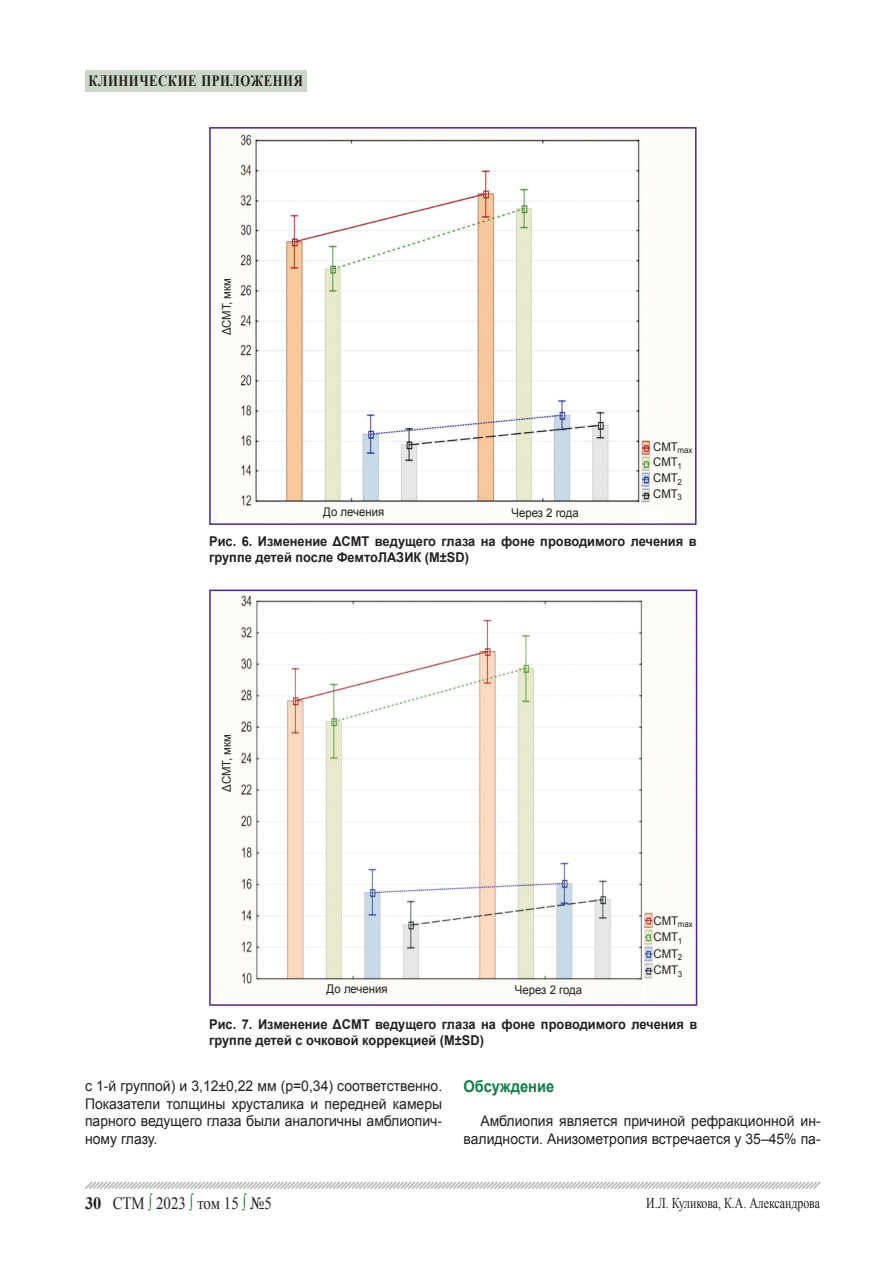
<style>
.page{position:relative;width:893px;height:1276px;background:#fff}
.page>*{position:absolute;margin:0;border:0;box-sizing:border-box;transform-origin:0 0}
.t1{font:17.4px "Times New Roman";color:#231f20;scale:.86 1}
.t2{font:700 16.2px "Arial";color:#127c43;scale:.9 1}
.t3{font:700 15.75px "Times New Roman";letter-spacing:.04em;color:#231f20;scale:.81 1}
.t4{font:15px "Times New Roman";color:#231f20;scale:.79 1}
.t5{font:14.7px/17.7px "Arial";color:#231f20;text-align:justify;scale:.95 1}
.t6{font:700 13.5px/16.2px "Arial";color:#231f20;scale:.95 1}
.t7{font:12px/15.8px "Arial";letter-spacing:-.01em;color:#231f20;scale:.95 1}
.s1{font-weight:700}
.s2{color:#127c43}
</style>
<div class="page">
<svg style="left:85px;top:1181px;width:736px;height:8px"></svg>
<div style="left:85px;top:70px;width:221px;height:21px;background:#cbd8c9"></div>
<img style="left:239px;top:133px;width:412px;height:387px">
<div style="left:209px;top:127px;width:487px;height:398px;border:2px solid #542685"></div>
<img style="left:240px;top:594px;width:414px;height:392px">
<div style="left:209px;top:589px;width:488px;height:416px;border:2px solid #542685"></div>
<p class="t3" style="left:88px;top:70px;width:266px">клинические приложения</p>
<p class="t7" style="left:219px;top:335px;width:62px;rotate:-90deg">ΔCMT, мкм</p>
<p class="t7" style="left:653px;top:439px;width:43px">CMT<sub>max<br></sub>CMT<sub>1<br></sub>CMT<sub>2<br></sub>CMT<sub>3</sub></p>
<p class="t7" style="left:323px;top:503px;width:66px">До лечения</p>
<p class="t7" style="left:511px;top:505px;width:72px">Через 2 года</p>
<p class="t6" style="left:209px;top:533px;width:514px">Рис. 6. Изменение ΔCMT ведущего глаза на фоне проводимого лечения в группе детей после ФемтоЛАЗИК (М±SD)</p>
<p class="t7" style="left:219px;top:791px;width:62px;rotate:-90deg">ΔCMT, мкм</p>
<p class="t7" style="left:327px;top:980px;width:66px">До лечения</p>
<p class="t7" style="left:515px;top:982px;width:72px">Через 2 года</p>
<p class="t7" style="left:654px;top:912px;width:43px;line-height:16.5px">CMT<sub>max<br></sub>CMT<sub>1<br></sub>CMT<sub>2<br></sub>CMT<sub>3</sub></p>
<p class="t6" style="left:209px;top:1016px;width:515px">Рис. 7. Изменение ΔCMT ведущего глаза на фоне проводимого лечения в группе детей с очковой коррекцией (М±SD)</p>
<p class="t5" style="left:85px;top:1077px;width:377px">с 1-й группой) и 3,12±0,22 мм (р=0,34) соответственно.<br>Показатели толщины хрусталика и передней камеры парного ведущего глаза были аналогичны амблиопич&shy;ному глазу.</p>
<p class="t2" style="left:463px;top:1075px;width:102px">Обсуждение</p>
<p class="t5" style="left:463px;top:1112px;width:377px;text-align:right">Амблиопия является причиной рефракционной ин&shy;валидности. Анизометропия встречается у 35–45% па-</p>
<p class="t1" style="left:85px;top:1191px;width:219px"><span class="s1">30</span> СТМ <span class="s2">∫</span> 2023 <span class="s2">∫</span> том 15 <span class="s2">∫</span> №5</p>
<p class="t4" style="left:646px;top:1192px;width:221px">И.Л. Куликова, К.А. Александрова</p>
</div>
